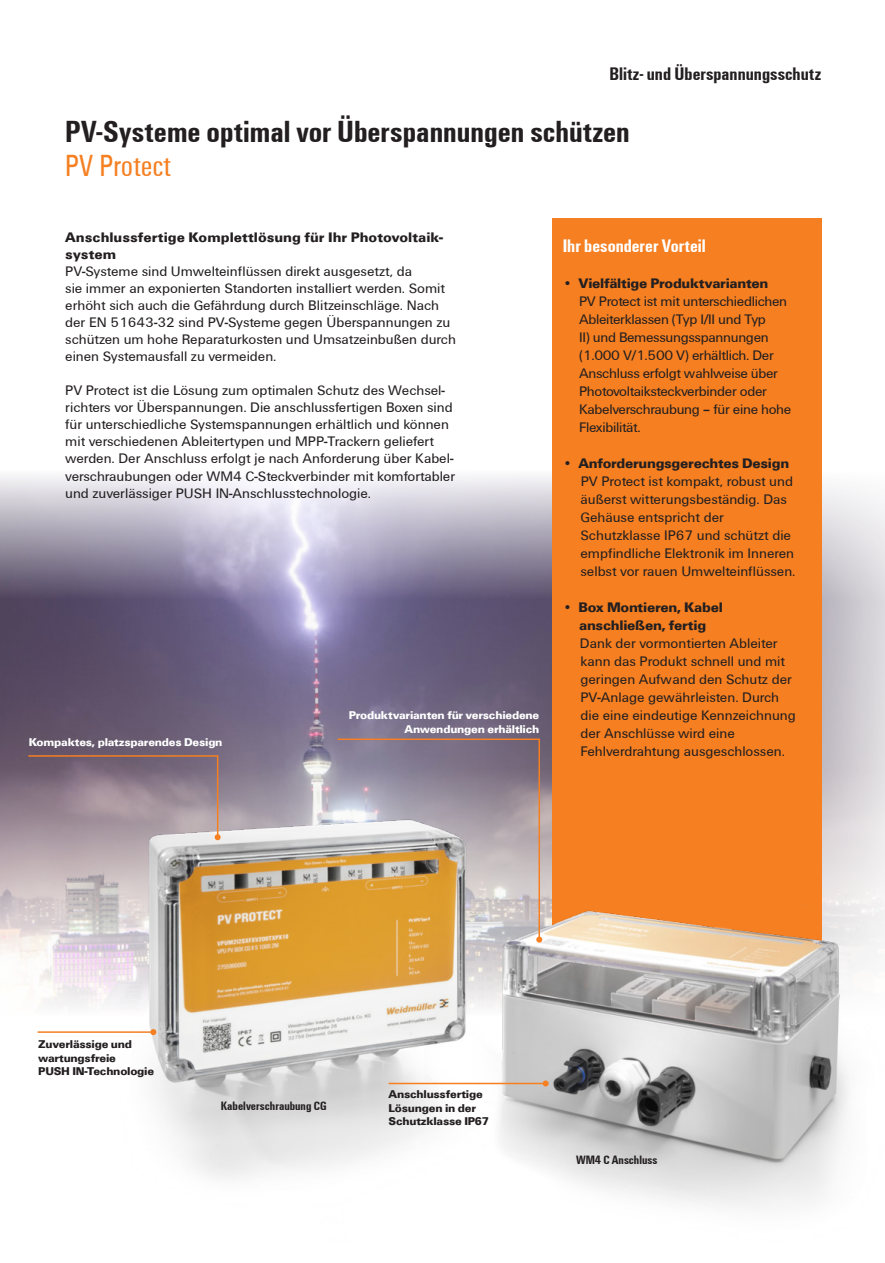
<style>
.page{position:relative;width:885px;height:1263px;background:#fff}
.page>*{position:absolute;margin:0;border:0;box-sizing:border-box;transform-origin:0 0}
.t1{font:700 31.5px "Weidmueller Condensed";color:#231f20}
.t2{font:31.5px "Weidmueller Condensed";color:#f57f21}
.t3{font:700 18.75px "Weidmueller Condensed";color:#231f20}
.t4{font:700 18.75px "Weidmueller Condensed";color:#fff}
.t5{font:14.25px/18px "Weidmueller";color:#231f20}
.t6{font:14.25px/18px "Weidmueller";letter-spacing:-.02em;color:#231f20}
.t7{font:700 14.25px/18px "Weidmueller";letter-spacing:-.02em;color:#231f20;text-align:center}
.t8{font:700 14.25px/17px "Weidmueller";color:#231f20}
.t9{font:700 12.45px "Weidmueller Condensed";color:#231f20}
.t10{font:700 11.7px/13.6px "Weidmueller";letter-spacing:-.02em;color:#231f20}
.t11{font:700 11.7px/13.6px "Weidmueller";letter-spacing:-.02em;color:#fff;text-align:right}
</style>
<div class="page">
<img style="left:0;top:237px;width:884px;height:484px">
<svg style="left:0;top:721px;width:884px;height:312px;background:#a096a3"></svg>
<div style="left:552px;top:219px;width:269px;height:740px;background:#f57f21"></div>
<img style="left:44px;top:797px;width:840px;height:411px">
<hr style="left:388px;top:1083px;width:157px;height:1px;background:#f57f21">
<svg style="left:542px;top:1080px;width:6px;height:6px"></svg>
<hr style="left:38px;top:1031px;width:115px;height:2px;background:#f57f21">
<svg style="left:150px;top:1029px;width:6px;height:6px"></svg>
<svg style="left:27px;top:754px;width:194px;height:86px;background:#98858f"></svg>
<svg style="left:336px;top:738px;width:206px;height:205px;background:#b5a190"></svg>
<h2 class="t3" style="left:609px;top:63px;width:213px">Blitz- und Überspannungsschutz</h2>
<h1 class="t1" style="left:65px;top:113px;width:566px">PV-Systeme optimal vor Überspannungen schützen</h1>
<h1 class="t2" style="left:65px;top:147px;width:108px">PV Protect</h1>
<p class="t8" style="left:65px;top:229px;width:379px">Anschlussfertige Komplettlösung für Ihr Photovoltaik&shy;system</p>
<p class="t5" style="left:65px;top:263px;width:392px;line-height:17px">PV-Systeme sind Umwelteinflüssen direkt ausgesetzt, da<br>sie immer an exponierten Standorten installiert werden. Somit erhöht sich auch die Gefährdung durch Blitzeinschläge. Nach der EN 51643-32 sind PV-Systeme gegen Überspannungen zu schützen um hohe Reparaturkosten und Umsatzeinbußen durch einen Systemausfall zu vermeiden.</p>
<p class="t5" style="left:65px;top:382px;width:391px;line-height:17px">PV Protect ist die Lösung zum optimalen Schutz des Wechsel&shy;richters vor Überspannungen. Die anschlussfertigen Boxen sind für unterschiedliche Systemspannungen erhältlich und können mit verschiedenen Ableitertypen und MPP-Trackern geliefert werden. Der Anschluss erfolgt je nach Anforderung über Kabel&shy;verschraubungen oder WM4 C-Steckverbinder mit komfortabler und zuverlässiger PUSH IN-Anschlusstechnologie.</p>
<p class="t11" style="left:29px;top:735px;width:195px">Kompaktes, platzsparendes Design</p>
<p class="t11" style="left:348px;top:708px;width:192px">Produktvarianten für verschiedene<br>Anwendungen erhältlich</p>
<h2 class="t4" style="left:562px;top:235px;width:145px">Ihr besonderer Vorteil</h2>
<p class="t7" style="left:562px;top:274px;width:207px">• Vielfältige Produktvarianten</p>
<p class="t6" style="left:579px;top:292px;width:214px">PV Protect ist mit unterschiedlichen<br>Ableiterklassen (Typ I/II und Typ<br>II) und Bemessungsspannungen (1.000 V/1.500 V) erhältlich. Der<br>Anschluss erfolgt wahlweise über<br>Photovoltaiksteckverbinder oder<br>Kabelverschraubung – für eine hohe<br>Flexibilität.</p>
<p class="t7" style="left:562px;top:454px;width:228px">• Anforderungsgerechtes Design</p>
<p class="t5" style="left:580px;top:472px;width:216px">PV Protect ist kompakt, robust und äußerst witterungsbeständig. Das Gehäuse entspricht der Schutzklasse IP67 und schützt die empfindliche Elektronik im Inneren selbst vor rauen Umwelteinflüssen.</p>
<p class="t7" style="left:562px;top:598px;width:162px">• Box Montieren, Kabel anschließen, fertig</p>
<p class="t5" style="left:580px;top:634px;width:217px">Dank der vormontierten Ableiter kann das Produkt schnell und mit geringen Aufwand den Schutz der<br>PV-Anlage gewährleisten. Durch die eine eindeutige Kennzeichnung der Anschlüsse wird eine<br>Fehlverdrahtung ausgeschlossen.</p>
<p class="t10" style="left:38px;top:1037px;width:117px">Zuverlässige und wartungsfreie<br>PUSH IN-Technologie</p>
<p class="t9" style="left:221px;top:1098px;width:107px">Kabelverschraubung CG</p>
<p class="t10" style="left:388px;top:1087px;width:102px">Anschlussfertige<br>Lösungen in der<br>Schutzklasse IP67</p>
<p class="t9" style="left:576px;top:1152px;width:83px">WM4 C Anschluss</p>
</div>
